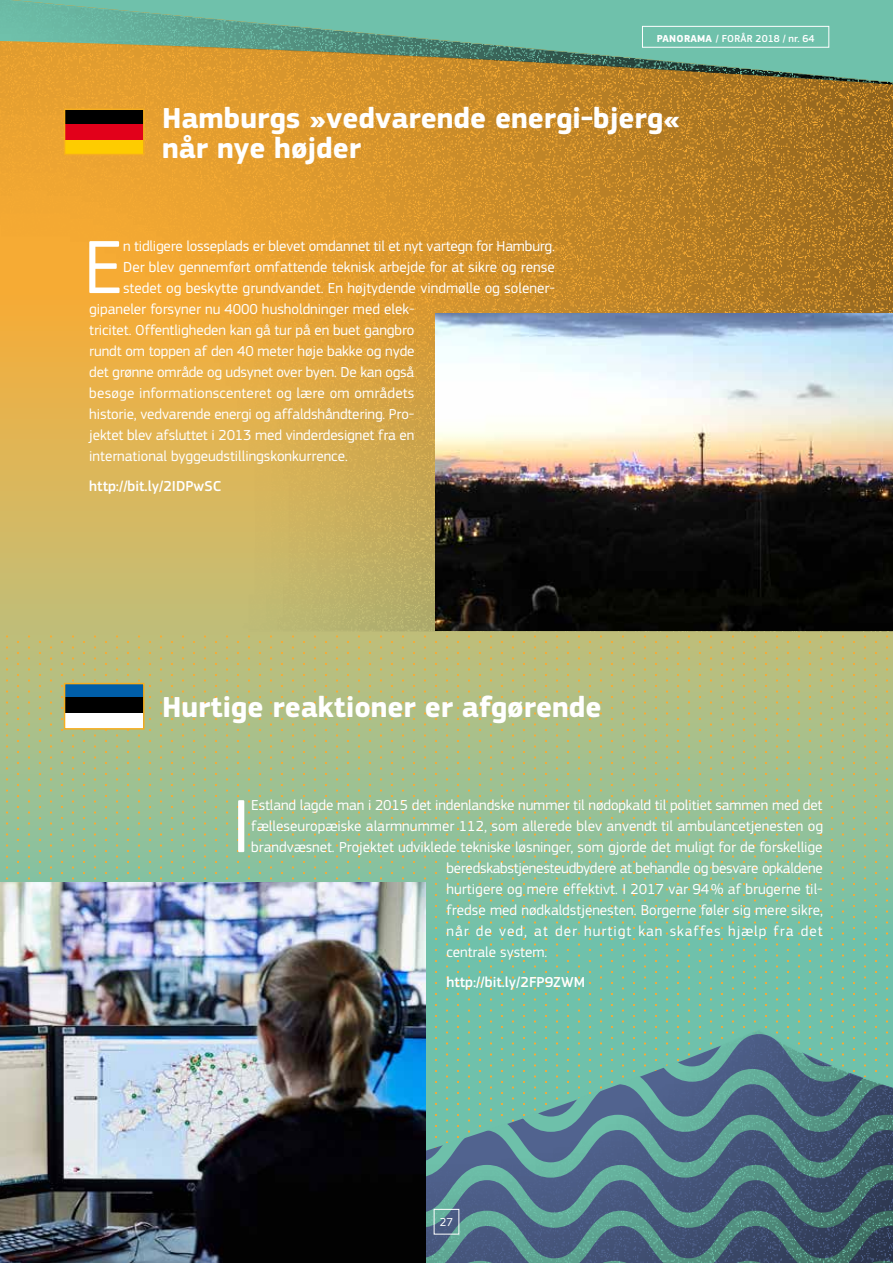
<style>
.page{position:relative;width:893px;height:1263px;background:#fff}
.page>*{position:absolute;margin:0;border:0;box-sizing:border-box;transform-origin:0 0}
.t1{font:78.3px "EC Square Sans Pro";color:#fff}
.t2{font:700 30px/30px "EC Square Sans Pro";color:#fff}
.t3{font:15px "EC Square Sans Pro";color:#fff}
.t4{font:500 15px "EC Square Sans Pro";color:#fff}
.t5{font:15px "EC Square Sans Pro";letter-spacing:.065em;color:#fff}
.t6{font:12px "EC Square Sans Pro";color:#fff}
.t7{font:500 10.5px "EC Square Sans Pro";color:#fff}
.s1{font-weight:700}
</style>
<div class="page">
<svg style="left:56px;top:686px;width:837px;height:288px;background:#97bf94"></svg>
<img style="left:4px;top:444px;width:889px;height:242px">
<img style="left:0;top:582px;width:56px;height:301px">
<img style="left:425px;top:974px;width:468px;height:289px">
<img style="left:4px;top:89px;width:889px;height:355px">
<svg style="left:0;top:89px;width:4px;height:543px;background:#e4af49"></svg>
<svg style="left:0;top:0;width:893px;height:89px;background:#8ca777"></svg>
<div style="left:642px;top:26px;width:187px;height:22px;border:1px solid #fff"></div>
<div style="left:434px;top:1209px;width:25px;height:25px;border:1px solid #fff"></div>
<svg style="left:67px;top:686px;width:75px;height:40px"></svg>
<div style="left:64px;top:683px;width:81px;height:46px;border:2px solid #f6ae1f"></div>
<img style="left:0;top:883px;width:425px;height:380px">
<img style="left:436px;top:313px;width:457px;height:318px">
<svg style="left:67px;top:111px;width:75px;height:41px;background:#a23b0a"></svg>
<div style="left:64px;top:108px;width:81px;height:47px;border:2px solid #f6ae1f"></div>
<p class="t7" style="left:657px;top:32px;width:159px"><span class="s1">PANORAMA</span> / FORÅR 2018 / nr. 64</p>
<h2 class="t2" style="left:162px;top:104px;width:520px">Hamburgs »vedvarende energi-bjerg« når nye højder</h2>
<h1 class="t1" style="left:83px;top:222px;width:41px">E</h1>
<p class="t3" style="left:123px;top:237px;width:433px">n tidligere losseplads er blevet omdannet til et nyt vartegn for Hamburg.</p>
<p class="t3" style="left:123px;top:258px;width:433px">Der blev gennemført omfattende teknisk arbejde for at sikre og rense</p>
<p class="t3" style="left:123px;top:279px;width:433px">stedet og beskytte grundvandet. En højtydende vindmølle og solener-</p>
<p class="t3" style="left:89px;top:300px;width:327px">gipaneler forsyner nu 4000 husholdninger med elek-</p>
<p class="t3" style="left:89px;top:321px;width:327px">tricitet. Offentligheden kan gå tur på en buet gangbro</p>
<p class="t3" style="left:89px;top:342px;width:327px">rundt om toppen af den 40 meter høje bakke og nyde</p>
<p class="t3" style="left:89px;top:363px;width:327px">det grønne område og udsynet over byen. De kan også</p>
<p class="t3" style="left:89px;top:384px;width:327px">besøge informationscenteret og lære om områdets</p>
<p class="t3" style="left:89px;top:405px;width:327px">historie, vedvarende energi og affaldshåndtering. Pro-</p>
<p class="t3" style="left:89px;top:426px;width:327px">jektet blev afsluttet i 2013 med vinderdesignet fra en</p>
<p class="t3" style="left:89px;top:447px;width:260px">international byggeudstillingskonkurrence.</p>
<p class="t4" style="left:89px;top:477px;width:133px">http://bit.ly/2IDPwSC</p>
<h2 class="t2" style="left:162px;top:693px;width:441px">Hurtige reaktioner er afgørende</h2>
<h1 class="t1" style="left:231px;top:781px;width:21px">I</h1>
<p class="t3" style="left:251px;top:796px;width:573px">Estland lagde man i 2015 det indenlandske nummer til nødopkald til politiet sammen med det</p>
<p class="t3" style="left:251px;top:817px;width:573px">fælleseuropæiske alarmnummer 112, som allerede blev anvendt til ambulancetjenesten og</p>
<p class="t3" style="left:251px;top:838px;width:573px">brandvæsnet. Projektet udviklede tekniske løsninger, som gjorde det muligt for de forskellige</p>
<p class="t3" style="left:446px;top:859px;width:378px">beredskabstjenesteudbydere at behandle og besvare opkaldene</p>
<p class="t3" style="left:446px;top:880px;width:378px">hurtigere og mere effektivt. I 2017 var 94% af brugerne til-</p>
<p class="t3" style="left:446px;top:901px;width:378px">fredse med nødkaldstjenesten. Borgerne føler sig mere sikre,</p>
<p class="t5" style="left:446px;top:922px;width:378px">når de ved, at der hurtigt kan skaffes hjælp fra det</p>
<p class="t3" style="left:446px;top:943px;width:102px">centrale system.</p>
<p class="t4" style="left:446px;top:973px;width:140px">http://bit.ly/2FP9ZWM</p>
<p class="t6" style="left:440px;top:1215px;width:15px">27</p>
</div>
